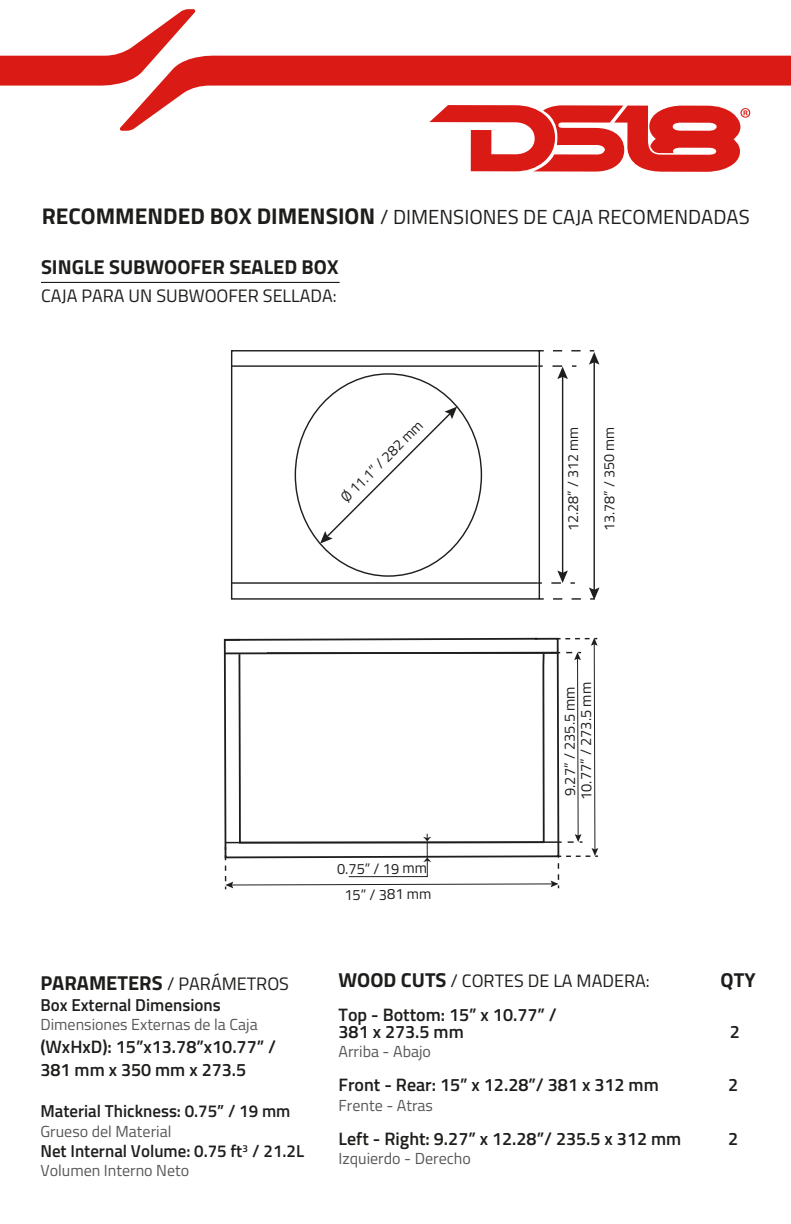
<style>
.page{position:relative;width:791px;height:1224px;background:#fff}
.page>*{position:absolute;margin:0;border:0;box-sizing:border-box;transform-origin:0 0}
.t1{font:20.4px "Titillium Web";color:#1d1d1b}
.t2{font:700 20.2px "Titillium Web";color:#1d1d1b}
.t3{font:600 18px/17px "Titillium Web";color:#1d1d1b}
.t4{font:18px "Titillium Web";color:#1d1d1b}
.t5{font:600 17.2px "Titillium Web";color:#1e1e1c}
.t6{font:16px "Titillium Web";color:#575756}
.t7{font:15px/16.2px "Titillium Web";letter-spacing:-.005em;color:#1e1e1c}
.t8{font:14.6px "Titillium Web";letter-spacing:-.005em;color:#1e1e1c}
.s1{font-weight:700;font-size:22.8px}
.s2{font-weight:700;font-size:20.2px}
</style>
<div class="page">
<hr style="left:41px;top:282px;width:299px;height:1px;background:#000">
<svg style="left:223px;top:637px;width:375px;height:252px"></svg>
<hr style="left:267px;top:652px;width:291px;height:2px;background:#1e1e1c">
<hr style="left:226px;top:841px;width:333px;height:2px;background:#1e1e1c">
<div style="left:231px;top:350px;width:309px;height:250px;border:1px solid #1e1e1c"></div>
<hr style="left:594px;top:361px;width:1px;height:231px;background:#1e1e1c">
<hr style="left:562px;top:375px;width:1px;height:200px;background:#1e1e1c">
<svg style="left:552px;top:350px;width:47px;height:29px"></svg>
<svg style="left:551px;top:571px;width:48px;height:29px"></svg>
<svg style="left:320px;top:407px;width:137px;height:137px"></svg>
<hr style="left:232px;top:365px;width:305px;height:2px;background:#1e1e1c">
<hr style="left:232px;top:582px;width:305px;height:2px;background:#1e1e1c">
<svg style="left:120px;top:55px;width:671px;height:76px"></svg>
<svg style="left:0;top:9px;width:196px;height:77px"></svg>
<svg style="left:429px;top:105px;width:321px;height:67px"></svg>
<p class="t1" style="left:42px;top:202px;width:709px"><span class="s1">RECOMMENDED BOX DIMENSION</span> / DIMENSIONES DE CAJA RECOMENDADAS</p>
<p class="t2" style="left:41px;top:252px;width:299px">SINGLE SUBWOOFER SEALED BOX</p>
<p class="t4" style="left:41px;top:283px;width:297px">CAJA PARA UN SUBWOOFER SELLADA:</p>
<p class="t8" style="left:336px;top:492px;width:110px;rotate:-45deg">Ø 11.1” / 282 mm</p>
<p class="t7" style="left:337px;top:860px;width:92px">0.75” / 19 mm</p>
<p class="t7" style="left:344px;top:885px;width:88px">15” / 381 mm</p>
<p class="t8" style="left:562px;top:531px;width:106px;rotate:-90deg">12.28” / 312 mm</p>
<p class="t8" style="left:599px;top:531px;width:106px;rotate:-90deg">13.78” / 350 mm</p>
<p class="t7" style="left:561px;top:800px;width:120px;rotate:-90deg">9.27” / 235.5 mm<br>10.77” / 273.5 mm</p>
<p class="t4" style="left:40px;top:970px;width:250px"><span class="s2">PARAMETERS</span> / PARÁMETROS</p>
<p class="t5" style="left:40px;top:992px;width:182px">Box External Dimensions</p>
<p class="t6" style="left:40px;top:1013px;width:219px">Dimensiones Externas de la Caja</p>
<p class="t3" style="left:40px;top:1034px;width:237px;line-height:23px">(WxHxD): 15”x13.78”x10.77” /<br>381 mm x 350 mm x 273.5</p>
<p class="t5" style="left:40px;top:1098px;width:252px">Material Thickness: 0.75” / 19 mm</p>
<p class="t6" style="left:40px;top:1119px;width:133px">Grueso del Material</p>
<p class="t5" style="left:40px;top:1138px;width:265px">Net Internal Volume: 0.75 ft<sup>3</sup> / 21.2L</p>
<p class="t6" style="left:40px;top:1159px;width:150px">Volumen Interno Neto</p>
<p class="t4" style="left:339px;top:968px;width:313px"><span class="s2">WOOD CUTS</span> / CORTES DE LA MADERA:</p>
<p class="t2" style="left:721px;top:965px;width:36px">QTY</p>
<p class="t3" style="left:339px;top:1005px;width:220px">Top - Bottom: 15” x 10.77” /<br>381 x 273.5 mm</p>
<p class="t3" style="left:730px;top:1022px;width:12px">2</p>
<p class="t6" style="left:339px;top:1040px;width:94px">Arriba - Abajo</p>
<p class="t3" style="left:339px;top:1076px;width:322px">Front - Rear: 15” x 12.28”/ 381 x 312 mm</p>
<p class="t3" style="left:728px;top:1076px;width:12px">2</p>
<p class="t6" style="left:339px;top:1093px;width:96px">Frente - Atras</p>
<p class="t3" style="left:339px;top:1129px;width:344px">Left - Right: 9.27” x 12.28”/ 235.5 x 312 mm</p>
<p class="t3" style="left:728px;top:1129px;width:12px">2</p>
<p class="t6" style="left:339px;top:1146px;width:134px">Izquierdo - Derecho</p>
</div>
